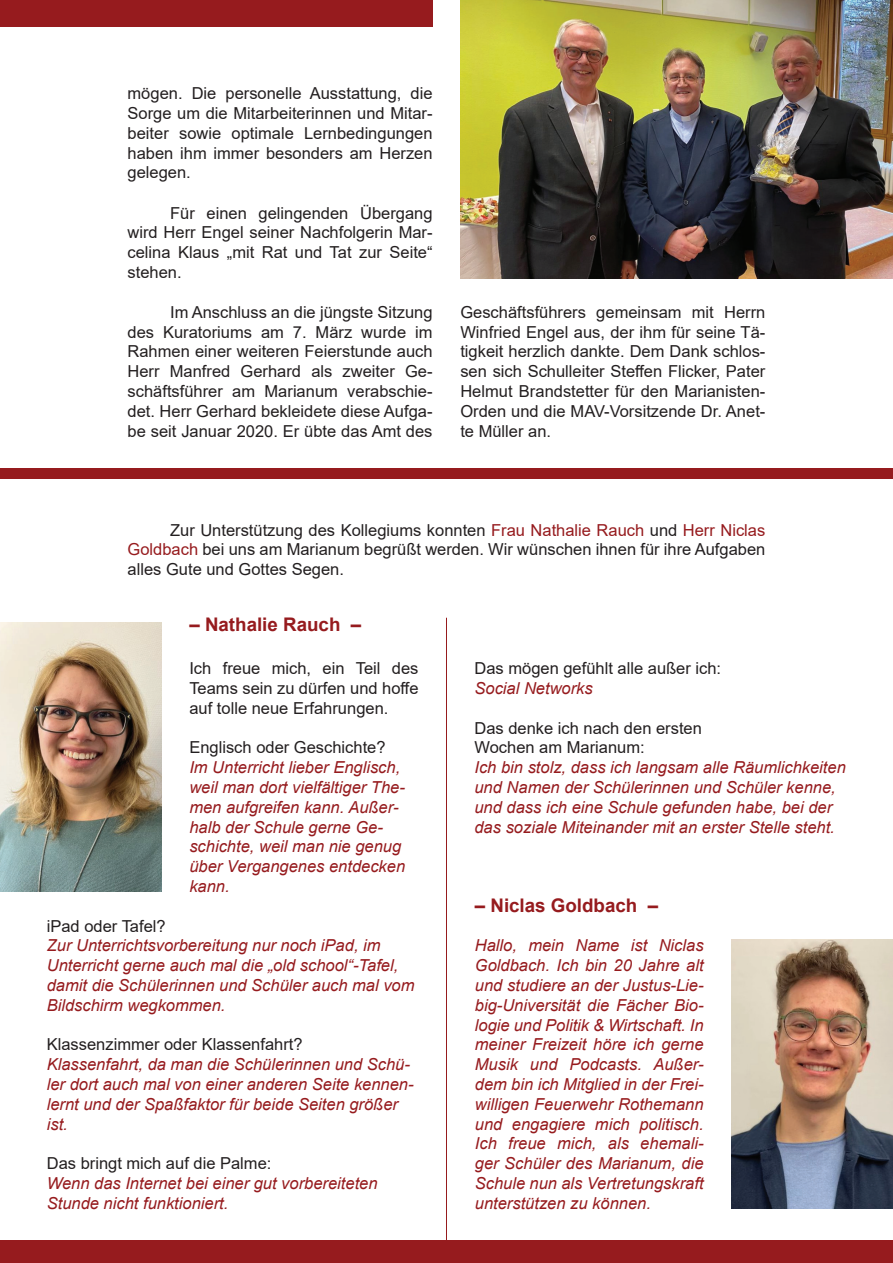
<style>
.page{position:relative;width:893px;height:1263px;background:#fff}
.page>*{position:absolute;margin:0;border:0;box-sizing:border-box;transform-origin:0 0}
.t1{font:700 18.75px "Arial";color:#961b1e}
.t2{font:16.5px/19.8px "Arial";color:#231f20;text-align:justify}
.t3{font:italic 16.5px/19.8px "Arial";color:#961b1e}
.s1{color:#961b1e}
</style>
<div class="page">
<div style="left:0;top:1240px;width:893px;height:23px;background:#961b1e"></div>
<hr style="left:446px;top:618px;width:1px;height:637px;background:#961b1e">
<img style="left:731px;top:939px;width:162px;height:270px">
<img style="left:0;top:622px;width:162px;height:270px">
<img style="left:460px;top:0;width:433px;height:278px">
<div style="left:0;top:0;width:432px;height:26px;background:#961b1e"></div>
<div style="left:0;top:468px;width:893px;height:10px;background:#961b1e"></div>
<p class="t2" style="left:128px;top:83px;width:307px">mögen. Die personelle Ausstattung, die Sorge um die Mitarbeiterinnen und Mitar&shy;beiter sowie optimale Lernbedingungen haben ihm immer besonders am Herzen gelegen.</p>
<p class="t2" style="left:128px;top:203px;width:307px;text-indent:43px">Für einen gelingenden Übergang wird Herr Engel seiner Nachfolgerin Mar&shy;celina Klaus „mit Rat und Tat zur Seite“ stehen.</p>
<p class="t2" style="left:128px;top:302px;width:307px;text-indent:43px">Im Anschluss an die jüngste Sitzung des Kuratoriums am 7. März wurde im Rahmen einer weiteren Feierstunde auch Herr Manfred Gerhard als zweiter Ge&shy;schäftsführer am Marianum verabschie&shy;det. Herr Gerhard bekleidete diese Aufga&shy;be seit Januar 2020. Er übte das Amt des</p>
<p class="t2" style="left:460px;top:302px;width:307px">Geschäftsführers gemeinsam mit Herrn Winfried Engel aus, der ihm für seine Tä&shy;tigkeit herzlich dankte. Dem Dank schlos&shy;sen sich Schulleiter Steffen Flicker, Pater Helmut Brandstetter für den Marianisten-Orden und die MAV-Vorsitzende Dr. Anet&shy;te Müller an.</p>
<p class="t2" style="left:128px;top:520px;width:639px;text-indent:43px">Zur Unterstützung des Kollegiums konnten <span class="s1">Frau Nathalie Rauch</span> und <span class="s1">Herr Niclas Goldbach</span> bei uns am Marianum begrüßt werden. Wir wünschen ihnen für ihre Aufgaben alles Gute und Gottes Segen.</p>
<p class="t1" style="left:189px;top:611px;width:173px">– Nathalie Rauch –</p>
<p class="t2" style="left:189px;top:658px;width:231px">Ich freue mich, ein Teil des Teams sein zu dürfen und hoffe auf tolle neue Erfahrungen.</p>
<p class="t2" style="left:189px;top:737px;width:198px">Englisch oder Geschichte?</p>
<p class="t3" style="left:189px;top:758px;width:217px">Im Unterricht lieber Englisch, weil man dort vielfältiger The&shy;men aufgreifen kann. Außer&shy;halb der Schule gerne Ge&shy;schichte, weil man nie genug über Vergangenes entdecken kann.</p>
<p class="t2" style="left:47px;top:916px;width:120px">iPad oder Tafel?</p>
<p class="t3" style="left:47px;top:936px;width:369px">Zur Unterrichtsvorbereitung nur noch iPad, im Unterricht gerne auch mal die „old school“-Tafel, damit die Schülerinnen und Schüler auch mal vom Bildschirm wegkommen.</p>
<p class="t2" style="left:47px;top:1034px;width:257px">Klassenzimmer oder Klassenfahrt?</p>
<p class="t3" style="left:47px;top:1055px;width:368px">Klassenfahrt, da man die Schülerinnen und Schü&shy;ler dort auch mal von einer anderen Seite kennen&shy;lernt und der Spaßfaktor für beide Seiten größer ist.</p>
<p class="t2" style="left:47px;top:1153px;width:226px">Das bringt mich auf die Palme:</p>
<p class="t3" style="left:47px;top:1173px;width:332px">Wenn das Internet bei einer gut vorbereiteten<br>Stunde nicht funktioniert.</p>
<p class="t2" style="left:474px;top:658px;width:248px">Das mögen gefühlt alle außer ich:</p>
<p class="t3" style="left:474px;top:678px;width:120px">Social Networks</p>
<p class="t2" style="left:474px;top:718px;width:229px">Das denke ich nach den ersten<br>Wochen am Marianum:</p>
<p class="t3" style="left:474px;top:758px;width:373px">Ich bin stolz, dass ich langsam alle Räumlichkeiten und Namen der Schülerinnen und Schüler kenne, und dass ich eine Schule gefunden habe, bei der das soziale Miteinander mit an erster Stelle steht.</p>
<p class="t1" style="left:475px;top:892px;width:185px">– Niclas Goldbach –</p>
<p class="t3" style="left:475px;top:936px;width:230px;text-align:justify">Hallo, mein Name ist Niclas Goldbach. Ich bin 20 Jahre alt und studiere an der Justus-Lie&shy;big-Universität die Fächer Bio&shy;logie und Politik &amp; Wirtschaft. In meiner Freizeit höre ich gerne Musik und Podcasts. Außer&shy;dem bin ich Mitglied in der Frei&shy;willigen Feuerwehr Rothemann und engagiere mich politisch.<br>Ich freue mich, als ehemali&shy;ger Schüler des Marianum, die Schule nun als Vertretungskraft unterstützen zu können.</p>
</div>
